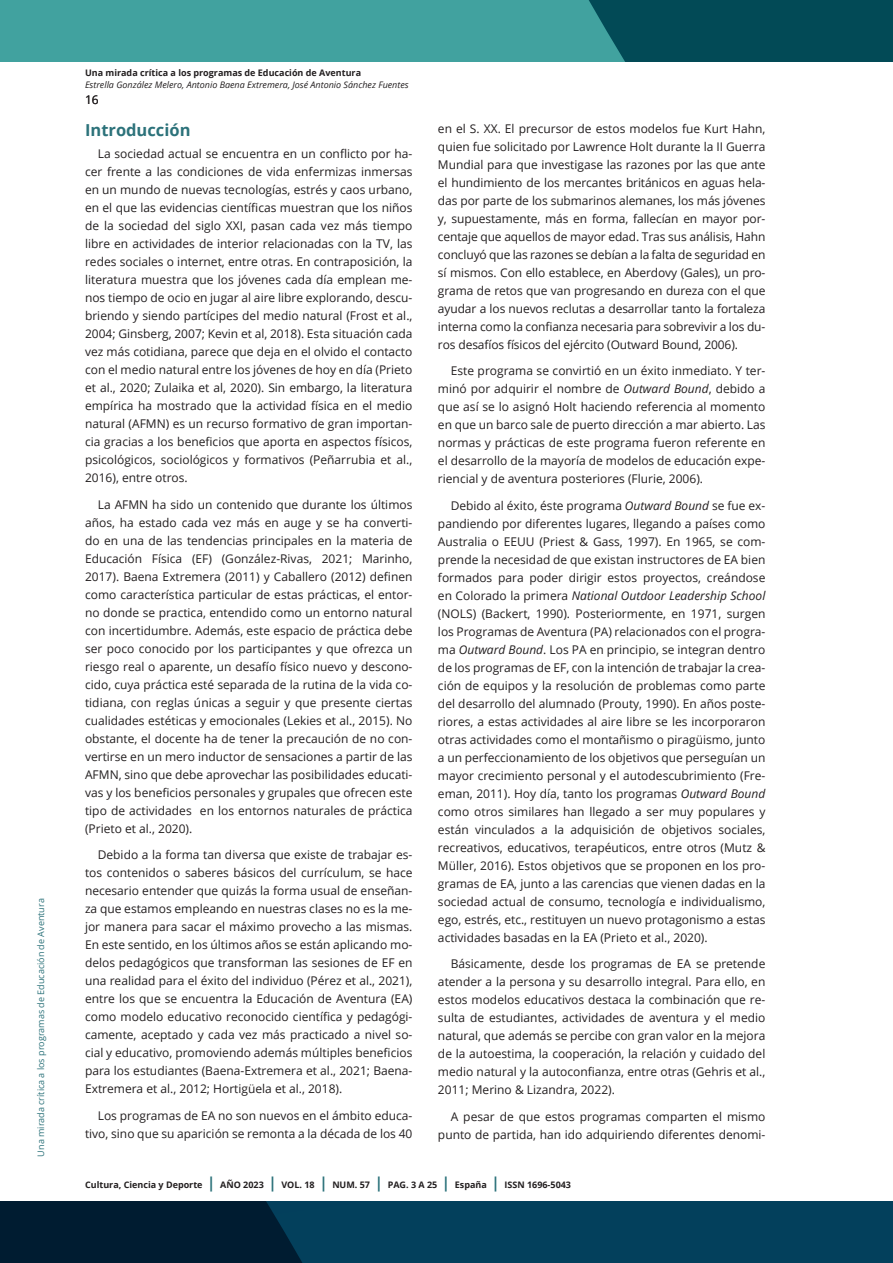
<style>
.page{position:relative;width:893px;height:1263px;background:#fff}
.page>*{position:absolute;margin:0;border:0;box-sizing:border-box;transform-origin:0 0}
.subtitulo_H3{font:700 16.5px "Open Sans";color:#2c727a}
.Cuerpo_de_texto_P{font:12px/18px "Open Sans";color:#231f20;text-align:justify}
.t1{font:700 9px "Open Sans";color:#231f20}
.t2{font:italic 9px "Open Sans";color:#231f20}
.t3{font:9px "Open Sans";color:#2c727a}
.s1{font-style:italic}
.s2{font-size:15px;color:#2c727a}
</style>
<div class="page">
<svg style="left:0;top:1201px;width:893px;height:62px;background:#02344e"></svg>
<div style="left:0;top:0;width:893px;height:62px;background:#41a29f"></div>
<div style="left:589px;top:0;width:304px;height:62px;background:#024a56"></div>
<p class="t3" style="left:35px;top:1156px;width:260px;rotate:-90deg">Una mirada crítica a los programas de Educación de Aventura</p>
<p class="t1" style="left:85px;top:67px;width:278px">Una mirada crítica a los programas de Educación de Aventura</p>
<p class="t2" style="left:85px;top:79px;width:325px">Estrella González Melero, Antonio Baena Extremera, José Antonio Sánchez Fuentes</p>
<p class="Cuerpo_de_texto_P" style="left:85px;top:90px;width:15px">16</p>
<p class="subtitulo_H3" style="left:85px;top:118px;width:107px">Introducción</p>
<p class="Cuerpo_de_texto_P" style="left:85px;top:145px;width:329px;text-indent:13px">La sociedad actual se encuentra en un conflicto por ha&shy;cer frente a las condiciones de vida enfermizas inmersas en un mundo de nuevas tecnologías, estrés y caos urbano, en el que las evidencias científicas muestran que los niños de la sociedad del siglo XXI, pasan cada vez más tiempo libre en actividades de interior relacionadas con la TV, las redes sociales o internet, entre otras. En contraposición, la literatura muestra que los jóvenes cada día emplean me&shy;nos tiempo de ocio en jugar al aire libre explorando, descu&shy;briendo y siendo partícipes del medio natural (Frost et al., 2004; Ginsberg, 2007; Kevin et al, 2018). Esta situación cada vez más cotidiana, parece que deja en el olvido el contacto con el medio natural entre los jóvenes de hoy en día (Prieto et al., 2020; Zulaika et al, 2020). Sin embargo, la literatura empírica ha mostrado que la actividad física en el medio natural (AFMN) es un recurso formativo de gran importan&shy;cia gracias a los beneficios que aporta en aspectos físicos, psicológicos, sociológicos y formativos (Peñarrubia et al., 2016), entre otros.</p>
<p class="Cuerpo_de_texto_P" style="left:85px;top:495px;width:329px;text-indent:13px">La AFMN ha sido un contenido que durante los últimos años, ha estado cada vez más en auge y se ha converti&shy;do en una de las tendencias principales en la materia de Educación Física (EF) (González-Rivas, 2021; Marinho, 2017). Baena Extremera (2011) y Caballero (2012) definen como característica particular de estas prácticas, el entor&shy;no donde se practica, entendido como un entorno natural con incertidumbre. Además, este espacio de práctica debe ser poco conocido por los participantes y que ofrezca un riesgo real o aparente, un desafío físico nuevo y descono&shy;cido, cuya práctica esté separada de la rutina de la vida co&shy;tidiana, con reglas únicas a seguir y que presente ciertas cualidades estéticas y emocionales (Lekies et al., 2015). No obstante, el docente ha de tener la precaución de no con&shy;vertirse en un mero inductor de sensaciones a partir de las AFMN, sino que debe aprovechar las posibilidades educati&shy;vas y los beneficios personales y grupales que ofrecen este tipo de actividades en los entornos naturales de práctica (Prieto et al., 2020).</p>
<p class="Cuerpo_de_texto_P" style="left:85px;top:846px;width:329px;text-indent:13px">Debido a la forma tan diversa que existe de trabajar es&shy;tos contenidos o saberes básicos del currículum, se hace necesario entender que quizás la forma usual de enseñan&shy;za que estamos empleando en nuestras clases no es la me&shy;jor manera para sacar el máximo provecho a las mismas.<br>En este sentido, en los últimos años se están aplicando mo&shy;delos pedagógicos que transforman las sesiones de EF en una realidad para el éxito del individuo (Pérez et al., 2021), entre los que se encuentra la Educación de Aventura (EA) como modelo educativo reconocido científica y pedagógi&shy;camente, aceptado y cada vez más practicado a nivel so&shy;cial y educativo, promoviendo además múltiples beneficios para los estudiantes (Baena-Extremera et al., 2021; Baena-Extremera et al., 2012; Hortigüela et al., 2018).</p>
<p class="Cuerpo_de_texto_P" style="left:85px;top:1106px;width:329px;text-align:right">Los programas de EA no son nuevos en el ámbito educa&shy;tivo, sino que su aparición se remonta a la década de los 40</p>
<p class="Cuerpo_de_texto_P" style="left:438px;top:119px;width:329px">en el S. XX. El precursor de estos modelos fue Kurt Hahn, quien fue solicitado por Lawrence Holt durante la II Guerra Mundial para que investigase las razones por las que ante el hundimiento de los mercantes británicos en aguas hela&shy;das por parte de los submarinos alemanes, los más jóvenes y, supuestamente, más en forma, fallecían en mayor por&shy;centaje que aquellos de mayor edad. Tras sus análisis, Hahn concluyó que las razones se debían a la falta de seguridad en sí mismos. Con ello establece, en Aberdovy (Gales), un pro&shy;grama de retos que van progresando en dureza con el que ayudar a los nuevos reclutas a desarrollar tanto la fortaleza interna como la confianza necesaria para sobrevivir a los du&shy;ros desafíos físicos del ejército (Outward Bound, 2006).</p>
<p class="Cuerpo_de_texto_P" style="left:438px;top:361px;width:329px;text-indent:13px">Este programa se convirtió en un éxito inmediato. Y ter&shy;minó por adquirir el nombre de <span class="s1">Outward Bound</span>, debido a que así se lo asignó Holt haciendo referencia al momento en que un barco sale de puerto dirección a mar abierto. Las normas y prácticas de este programa fueron referente en el desarrollo de la mayoría de modelos de educación expe&shy;riencial y de aventura posteriores (Flurie, 2006).</p>
<p class="Cuerpo_de_texto_P" style="left:438px;top:496px;width:329px;text-indent:13px">Debido al éxito, éste programa <span class="s1">Outward Bound</span> se fue ex&shy;pandiendo por diferentes lugares, llegando a países como Australia o EEUU (Priest &amp; Gass, 1997). En 1965, se com&shy;prende la necesidad de que existan instructores de EA bien formados para poder dirigir estos proyectos, creándose en Colorado la primera <span class="s1">National Outdoor Leadership School </span>(NOLS) (Backert, 1990). Posteriormente, en 1971, surgen los Programas de Aventura (PA) relacionados con el progra&shy;ma <span class="s1">Outward Bound</span>. Los PA en principio, se integran dentro de los programas de EF, con la intención de trabajar la crea&shy;ción de equipos y la resolución de problemas como parte del desarrollo del alumnado (Prouty, 1990). En años poste&shy;riores, a estas actividades al aire libre se les incorporaron otras actividades como el montañismo o piragüismo, junto a un perfeccionamiento de los objetivos que perseguían un mayor crecimiento personal y el autodescubrimiento (Fre&shy;eman, 2011). Hoy día, tanto los programas <span class="s1">Outward Bound </span>como otros similares han llegado a ser muy populares y están vinculados a la adquisición de objetivos sociales, recreativos, educativos, terapéuticos, entre otros (Mutz &amp; Müller, 2016). Estos objetivos que se proponen en los pro&shy;gramas de EA, junto a las carencias que vienen dadas en la sociedad actual de consumo, tecnología e individualismo, ego, estrés, etc., restituyen un nuevo protagonismo a estas actividades basadas en la EA (Prieto et al., 2020).</p>
<p class="Cuerpo_de_texto_P" style="left:438px;top:954px;width:329px;text-indent:13px">Básicamente, desde los programas de EA se pretende atender a la persona y su desarrollo integral. Para ello, en estos modelos educativos destaca la combinación que re&shy;sulta de estudiantes, actividades de aventura y el medio natural, que además se percibe con gran valor en la mejora de la autoestima, la cooperación, la relación y cuidado del medio natural y la autoconfianza, entre otras (Gehris et al., 2011; Merino &amp; Lizandra, 2022).</p>
<p class="Cuerpo_de_texto_P" style="left:438px;top:1107px;width:329px;text-align:right">A pesar de que estos programas comparten el mismo punto de partida, han ido adquiriendo diferentes denomi-</p>
<p class="t1" style="left:85px;top:1179px;width:488px">Cultura, Ciencia y Deporte <span class="s2">|</span> AÑO 2023 <span class="s2">|</span> VOL. 18 <span class="s2">|</span> NUM. 57 <span class="s2">|</span> PAG. 3 A 25 <span class="s2">|</span> España <span class="s2">|</span> ISSN 1696-5043</p>
</div>
